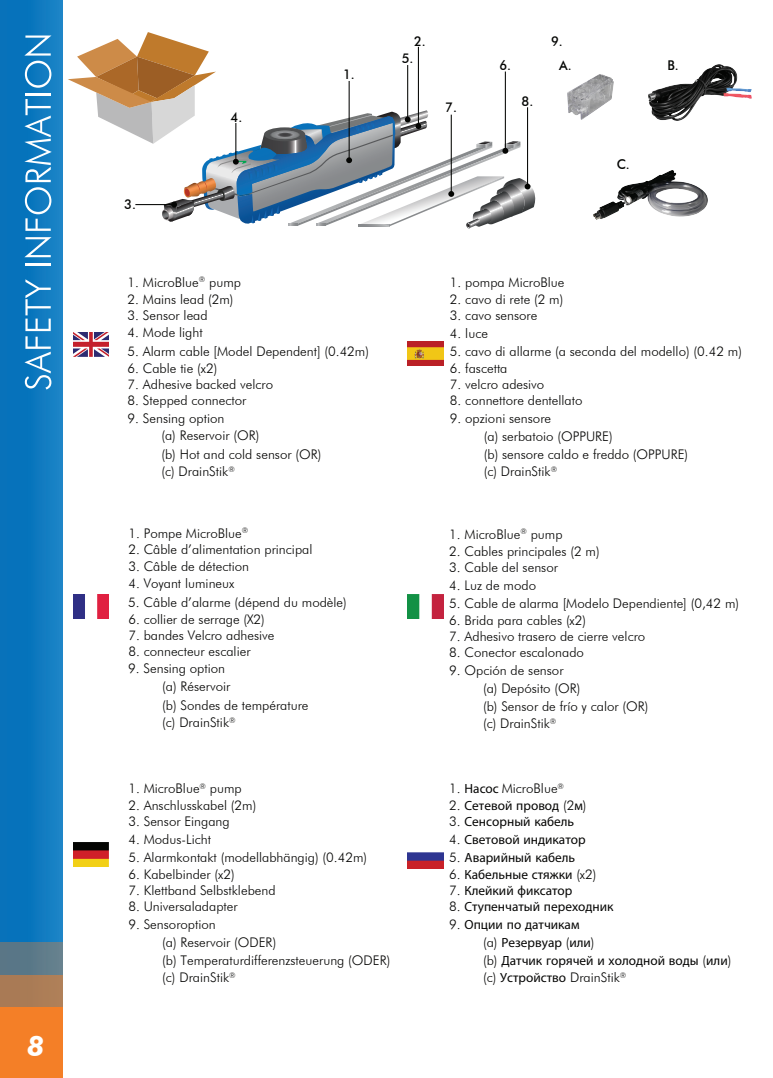
<style>
.page{position:relative;width:773px;height:1078px;background:#fff}
.page>*{position:absolute;margin:0;border:0;box-sizing:border-box;transform-origin:0 0}
.t1{font:italic 700 28px "Futura BT";color:#fff}
.t2{font:500 13.5px "Futura BT";color:#040503;scale:.96 1}
.t3{font:300 13.25px/17.8px "Futura BT";color:#050504}
.t4{font:13.25px/18.2px "Myriad Pro";color:#050504}
.t5{font:300 13.25px "Futura BT";color:#050605}
.s1{color:#050504}
.s2{font-family:"Myriad Pro";font-weight:400}
.s3{font-family:"Futura BT";font-weight:300}
</style>
<div class="page">
<div style="left:0;top:0;width:62px;height:1077px;background:linear-gradient(to right,#006db7,#1882c5)"></div>
<div style="left:0;top:1007px;width:62px;height:70px;background:#f47f27"></div>
<div style="left:0;top:974px;width:62px;height:33px;background:#a97b55"></div>
<div style="left:0;top:941px;width:62px;height:33px;background:#5a7787"></div>
<svg style="left:24px;top:279px;width:27px;height:110px;background:#4095cc"></svg>
<hr style="left:25px;top:263px;width:26px;height:3px;background:#fff">
<svg style="left:24px;top:237px;width:27px;height:20px"></svg>
<svg style="left:24px;top:99px;width:28px;height:132px;background:#4296cd"></svg>
<hr style="left:25px;top:93px;width:26px;height:2px;background:#fff">
<svg style="left:24px;top:35px;width:27px;height:53px"></svg>
<img style="left:648px;top:65px;width:102px;height:55px">
<img style="left:593px;top:170px;width:114px;height:50px">
<img style="left:567px;top:75px;width:46px;height:44px">
<svg style="left:68px;top:32px;width:468px;height:196px"></svg>
<img style="left:73px;top:594px;width:35px;height:24px">
<img style="left:73px;top:333px;width:35px;height:23px">
<img style="left:73px;top:842px;width:36px;height:23px">
<img style="left:408px;top:595px;width:35px;height:23px">
<img style="left:408px;top:341px;width:35px;height:24px">
<img style="left:408px;top:852px;width:35px;height:16px">
<h1 class="t1" style="left:27px;top:1029px;width:19px">8</h1>
<p class="t2" style="left:124px;top:196px;width:14px">3.</p>
<p class="t2" style="left:230px;top:109px;width:14px">4.</p>
<p class="t2" style="left:343px;top:66px;width:14px">1.</p>
<p class="t2" style="left:414px;top:33px;width:14px">2.</p>
<p class="t2" style="left:401px;top:50px;width:14px">5.</p>
<p class="t2" style="left:445px;top:99px;width:14px">7.</p>
<p class="t2" style="left:499px;top:57px;width:14px">6.</p>
<p class="t2" style="left:521px;top:93px;width:14px">8.</p>
<p class="t2" style="left:551px;top:33px;width:14px">9.</p>
<p class="t2" style="left:559px;top:57px;width:14px">A.</p>
<p class="t2" style="left:616px;top:156px;width:15px">C.</p>
<p class="t2" style="left:667px;top:57px;width:13px">B.</p>
<p class="t3" style="left:128px;top:273px;width:115px">1. MicroBlue<sup>®</sup> pump</p>
<p class="t3" style="left:128px;top:290px;width:107px">2. Mains lead (2m)</p>
<p class="t3" style="left:128px;top:306px;width:82px">3. Sensor lead</p>
<p class="t3" style="left:127px;top:342px;width:243px">5. Alarm cable [Model Dependent] (0.42m)</p>
<p class="t3" style="left:128px;top:359px;width:91px">6. Cable tie (x2)</p>
<p class="t3" style="left:128px;top:375px;width:147px">7. Adhesive backed velcro</p>
<p class="t3" style="left:128px;top:323px;width:76px">4. Mode light</p>
<p class="t3" style="left:450px;top:273px;width:116px">1. pompa MicroBlue</p>
<p class="t3" style="left:450px;top:290px;width:115px">2. cavo di rete (2 m)</p>
<p class="t3" style="left:450px;top:306px;width:89px">3. cavo sensore</p>
<p class="t3" style="left:450px;top:342px;width:293px">5. cavo di allarme (a seconda del modello) (0.42 m)</p>
<p class="t3" style="left:450px;top:359px;width:59px">6. fascetta</p>
<p class="t3" style="left:450px;top:375px;width:96px">7. velcro adesivo</p>
<p class="t3" style="left:450px;top:324px;width:40px">4. luce</p>
<p class="t3" style="left:128px;top:391px;width:120px">8. Stepped connector</p>
<p class="t3" style="left:127px;top:409px;width:98px">9. Sensing option</p>
<p class="t3" style="left:450px;top:391px;width:134px">8. connettore dentellato</p>
<p class="t3" style="left:450px;top:409px;width:103px">9. opzioni sensore</p>
<p class="t3" style="left:161px;top:426px;width:161px">(a) Reservoir (OR)<br>(b) Hot and cold sensor (OR) (c) DrainStik<sup>®</sup></p>
<p class="t3" style="left:483px;top:427px;width:206px">(a) serbatoio (OPPURE)<br>(b) sensore caldo e freddo (OPPURE) (c) DrainStik<sup>®</sup></p>
<p class="t3" style="left:128px;top:524px;width:121px">1. Pompe MicroBlue<sup>®</sup></p>
<p class="t3" style="left:128px;top:540px;width:185px">2. Câble d’alimentation principal</p>
<p class="t3" style="left:128px;top:556px;width:122px">3. Câble de détection</p>
<p class="t3" style="left:128px;top:592px;width:220px">5. Câble d’alarme (dépend du modèle)</p>
<p class="t3" style="left:128px;top:609px;width:138px">6. collier de serrage (X2)</p>
<p class="t3" style="left:128px;top:626px;width:148px">7. bandes Velcro adhesive</p>
<p class="t3" style="left:128px;top:574px;width:108px">4. Voyant lumineux</p>
<p class="t3" style="left:449px;top:525px;width:115px">1. MicroBlue<sup>®</sup> pump</p>
<p class="t3" style="left:449px;top:542px;width:152px">2. Cables principales (2 m)</p>
<p class="t3" style="left:449px;top:558px;width:110px">3. Cable del sensor</p>
<p class="t3" style="left:449px;top:594px;width:291px">5. Cable de alarma [Modelo Dependiente] (0,42 m)</p>
<p class="t3" style="left:449px;top:611px;width:138px">6. Brida para cables (x2)</p>
<p class="t3" style="left:449px;top:627px;width:197px">7. Adhesivo trasero de cierre velcro</p>
<p class="t3" style="left:449px;top:575px;width:88px">4. Luz de modo</p>
<p class="t5" style="left:128px;top:642px;width:124px"><span class="s1">8.</span> connecteur escalier</p>
<p class="t3" style="left:128px;top:659px;width:98px">9. Sensing option</p>
<p class="t3" style="left:449px;top:642px;width:136px">8. Conector escalonado</p>
<p class="t3" style="left:449px;top:660px;width:116px">9. Opción de sensor</p>
<p class="t3" style="left:162px;top:677px;width:148px">(a) Réservoir<br>(b) Sondes de température (c) DrainStik<sup>®</sup></p>
<p class="t3" style="left:483px;top:678px;width:167px">(a) Depósito (OR)<br>(b) Sensor de frío y calor (OR) (c) DrainStik<sup>®</sup></p>
<p class="t3" style="left:128px;top:779px;width:115px">1. MicroBlue<sup>®</sup> pump</p>
<p class="t3" style="left:128px;top:796px;width:129px">2. Anschlusskabel (2m)</p>
<p class="t3" style="left:128px;top:812px;width:103px">3. Sensor Eingang</p>
<p class="t3" style="left:128px;top:848px;width:240px">5. Alarmkontakt (modellabhängig) (0.42m)</p>
<p class="t3" style="left:128px;top:865px;width:108px">6. Kabelbinder (x2)</p>
<p class="t3" style="left:128px;top:881px;width:149px">7. Klettband Selbstklebend</p>
<p class="t3" style="left:128px;top:829px;width:84px">4. Modus-Licht</p>
<p class="t3" style="left:128px;top:897px;width:111px">8. Universaladapter</p>
<p class="t3" style="left:128px;top:914px;width:89px">9. Sensoroption</p>
<p class="t3" style="left:162px;top:932px;width:229px">(a) Reservoir (ODER)<br>(b) Temperaturdifferenzsteuerung (ODER) (c) DrainStik<sup>®</sup></p>
<p class="t3" style="left:449px;top:779px;width:116px">1. <span class="s2">Насос</span> MicroBlue<sup>®</sup></p>
<p class="t4" style="left:449px;top:795px;width:139px"><span class="s3">2.</span> Сетевой провод <span class="s3">(2</span>м<span class="s3">)</span></p>
<p class="t4" style="left:449px;top:811px;width:126px"><span class="s3">3.</span> Сенсорный кабель</p>
<p class="t4" style="left:449px;top:847px;width:127px"><span class="s3">5.</span> Аварийный кабель</p>
<p class="t4" style="left:449px;top:864px;width:149px"><span class="s3">6.</span> Кабельные стяжки <span class="s3">(x2)</span></p>
<p class="t4" style="left:449px;top:881px;width:125px"><span class="s3">7.</span> Клейкий фиксатор</p>
<p class="t4" style="left:483px;top:932px;width:250px"><span class="s3">(a)</span> Резервуар <span class="s3">(</span>или<span class="s3">)<br>(b)</span> Датчик горячей и холодной воды <span class="s3">(</span>или<span class="s3">)</span></p>
<p class="t3" style="left:483px;top:968px;width:145px">(c) <span class="s2">Устройство</span> DrainStik<sup>®</sup></p>
<p class="t4" style="left:449px;top:829px;width:138px"><span class="s3">4.</span> Световой индикатор</p>
<p class="t4" style="left:449px;top:896px;width:166px"><span class="s3">8.</span> Ступенчатый переходник</p>
<p class="t4" style="left:449px;top:914px;width:132px"><span class="s3">9.</span> Опции по датчикам</p>
</div>
